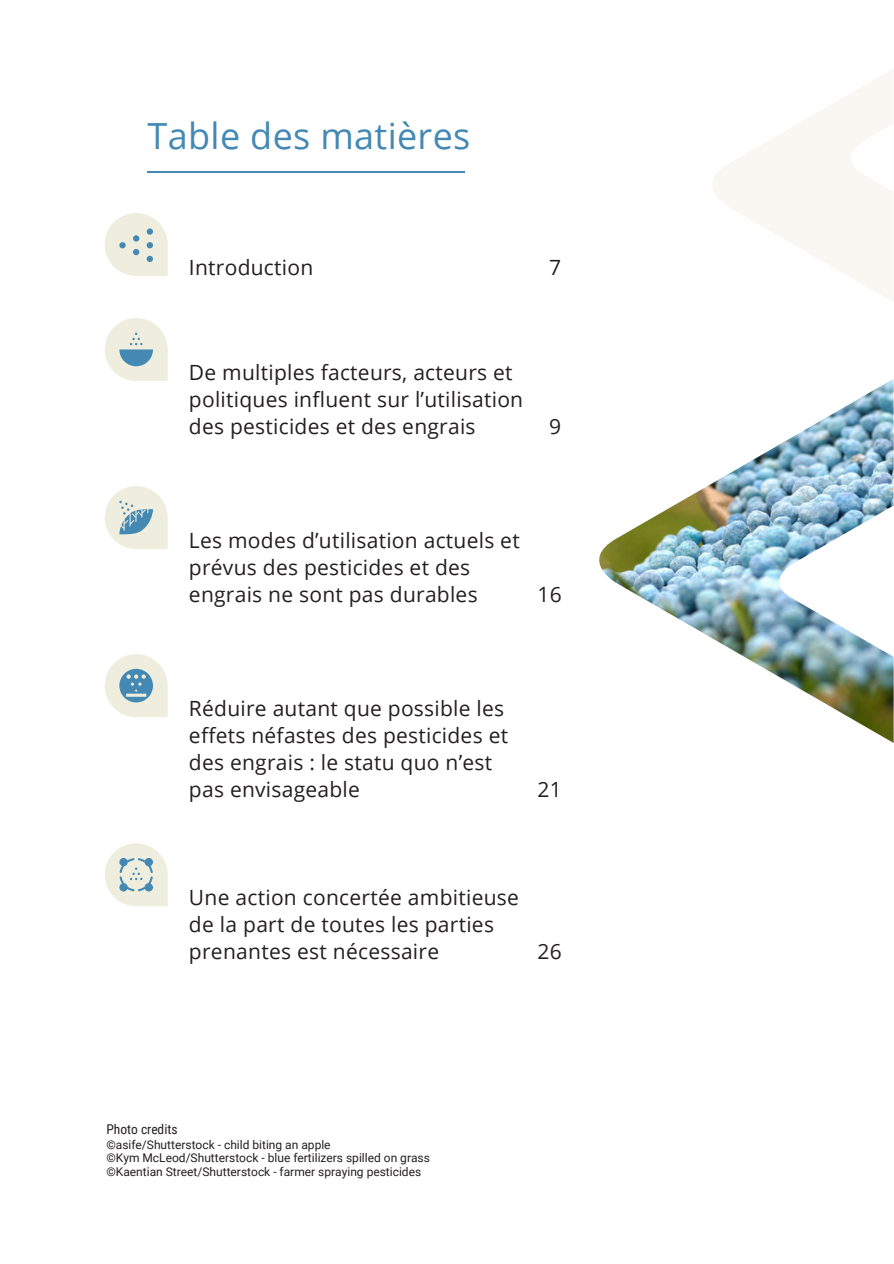
<style>
.page{position:relative;width:894px;height:1264px;background:#fff}
.page>*{position:absolute;margin:0;border:0;box-sizing:border-box;transform-origin:0 0}
.t1{font:36px "Open Sans";letter-spacing:.01em;color:#4389b3}
.t2{font:21px/27px "Open Sans";letter-spacing:.015em;color:#231f20}
.t3{font:13.5px "Roboto Condensed";color:#231f20}
.t4{font:12px/13.5px "Roboto";color:#231f20}
</style>
<div class="page">
<svg style="left:713px;top:69px;width:180px;height:232px"></svg>
<img style="left:599px;top:379px;width:294px;height:363px">
<svg style="left:105px;top:486px;width:63px;height:63px"></svg>
<svg style="left:105px;top:213px;width:63px;height:63px"></svg>
<svg style="left:105px;top:318px;width:63px;height:63px"></svg>
<svg style="left:105px;top:654px;width:63px;height:63px"></svg>
<svg style="left:105px;top:843px;width:63px;height:63px"></svg>
<hr style="left:148px;top:171px;width:317px;height:1px;background:#4389b3">
<p class="t1" style="left:148px;top:111px;width:324px">Table des matières</p>
<h2 class="t2" style="left:189px;top:253px;width:126px">Introduction</h2>
<p class="t2" style="left:549px;top:253px;width:13px">7</p>
<h2 class="t2" style="left:189px;top:358px;width:335px">De multiples facteurs, acteurs et politiques influent sur l’utilisation des pesticides et des engrais</h2>
<h2 class="t2" style="left:549px;top:412px;width:13px">9</h2>
<p class="t2" style="left:189px;top:526px;width:332px">Les modes d’utilisation actuels et prévus des pesticides et des engrais ne sont pas durables</p>
<h2 class="t2" style="left:537px;top:580px;width:26px">16</h2>
<p class="t2" style="left:189px;top:694px;width:320px">Réduire autant que possible les effets néfastes des pesticides et des engrais : le statu quo n’est pas envisageable</p>
<p class="t2" style="left:537px;top:775px;width:26px">21</p>
<p class="t2" style="left:189px;top:883px;width:331px">Une action concertée ambitieuse de la part de toutes les parties prenantes est nécessaire</p>
<p class="t2" style="left:537px;top:937px;width:26px">26</p>
<h2 class="t3" style="left:106px;top:1121px;width:73px">Photo credits</h2>
<p class="t4" style="left:106px;top:1137px;width:325px">©asife/Shutterstock - child biting an apple<br>©Kym McLeod/Shutterstock - blue fertilizers spilled on grass ©Kaentian Street/Shutterstock - farmer spraying pesticides</p>
</div>
